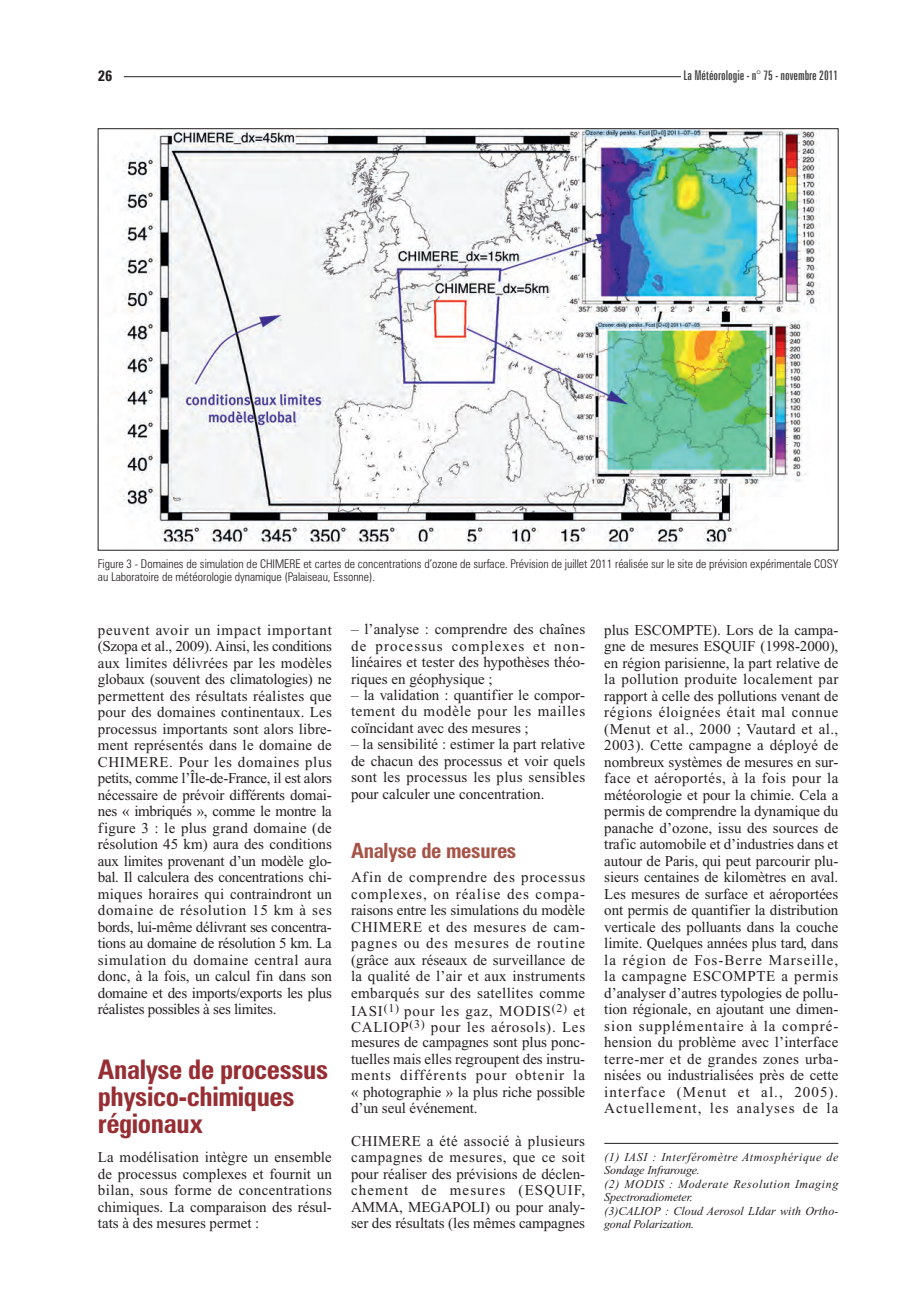
<style>
.page{position:relative;width:915px;height:1306px;background:#fff}
.page>*{position:absolute;margin:0;border:0;box-sizing:border-box;transform-origin:0 0}
.t1{font:700 condensed 27px/27px "Zurich BT";letter-spacing:-.015em;color:#962e33}
.t2{font:700 condensed 21px "Zurich BT";letter-spacing:-.015em;color:#a65448}
.t3{font:15px/16.5px "Times New Roman";color:#231f20;text-align:justify}
.t4{font:15px/16.5px "Times New Roman";letter-spacing:.05em;color:#231f20}
.t5{font:700 condensed 15px "Zurich BT";color:#231f20}
.t6{font:extra-condensed 13.5px "Zurich BT";color:#3e3e3f}
.t7{font:300 condensed 12px/13.5px "Zurich BT";color:#231f20}
.t8{font:italic 12px/13.5px "Times New Roman";letter-spacing:.005em;color:#231f20}
</style>
<div class="page">
<hr style="left:124px;top:76px;width:556px;height:1px;background:#231f20">
<img style="left:122px;top:130px;width:698px;height:418px">
<hr style="left:604px;top:1143px;width:234px;height:1px;background:#231f20">
<p class="t5" style="left:98px;top:70px;width:16px">26</p>
<p class="t6" style="left:683px;top:70px;width:156px">La Météorologie - n° 75 - novembre 2011</p>
<p class="t7" style="left:98px;top:558px;width:741px">Figure 3 - Domaines de simulation de CHIMERE et cartes de concentrations d’ozone de surface. Prévision de juillet 2011 réalisée sur le site de prévision expérimentale COSY au Laboratoire de météorologie dynamique (Palaiseau, Essonne).</p>
<p class="t3" style="left:98px;top:623px;width:235px">peuvent avoir un impact important (Szopa et al., 2009). Ainsi, les conditions aux limites délivrées par les modèles globaux (souvent des climatologies) ne permettent des résultats réalistes que pour des domaines continentaux. Les processus importants sont alors libre&shy;ment représentés dans le domaine de CHIMERE. Pour les domaines plus petits, comme l’Île-de-France, il est alors nécessaire de prévoir différents domai&shy;nes « imbriqués », comme le montre la figure 3 : le plus grand domaine (de résolution 45 km) aura des conditions aux limites provenant d’un modèle glo&shy;bal. Il calculera des concentrations chi&shy;miques horaires qui contraindront un domaine de résolution 15 km à ses bords, lui-même délivrant ses concentra&shy;tions au domaine de résolution 5 km. La simulation du domaine central aura donc, à la fois, un calcul fin dans son domaine et des imports/exports les plus réalistes possibles à ses limites.</p>
<h1 class="t1" style="left:98px;top:1058px;width:232px">Analyse de processus physico-chimiques régionaux</h1>
<p class="t3" style="left:98px;top:1150px;width:235px">La modélisation intègre un ensemble de processus complexes et fournit un bilan, sous forme de concentrations chimiques. La comparaison des résul&shy;tats à des mesures permet :</p>
<p class="t3" style="left:351px;top:622px;width:235px">– l’analyse : comprendre des chaînes de processus complexes et non&shy;linéaires et tester des hypothèses théo&shy;riques en géophysique ;</p>
<p class="t3" style="left:351px;top:688px;width:235px">– la validation : quantifier le compor&shy;tement du modèle pour les mailles coïncidant avec des mesures ;</p>
<p class="t3" style="left:351px;top:737px;width:235px">– la sensibilité : estimer la part relative de chacun des processus et voir quels sont les processus les plus sensibles pour calculer une concentration.</p>
<h2 class="t2" style="left:351px;top:842px;width:167px">Analyse de mesures</h2>
<p class="t3" style="left:351px;top:870px;width:235px">Afin de comprendre des processus complexes, on réalise des compa&shy;raisons entre les simulations du modèle CHIMERE et des mesures de cam&shy;pagnes ou des mesures de routine (grâce aux réseaux de surveillance de la qualité de l’air et aux instruments embarqués sur des satellites comme</p>
<p class="t4" style="left:351px;top:1004px;width:235px">IASI<sup>(1)</sup> pour les gaz, MODIS<sup>(2)</sup> et<br>CALIOP<sup>(3)</sup> pour les aérosols). Les</p>
<p class="t3" style="left:351px;top:1035px;width:235px">mesures de campagnes sont plus ponc&shy;tuelles mais elles regroupent des instru&shy;ments différents pour obtenir la « photographie » la plus riche possible d’un seul événement.</p>
<p class="t3" style="left:351px;top:1134px;width:235px">CHIMERE a été associé à plusieurs campagnes de mesures, que ce soit pour réaliser des prévisions de déclen&shy;chement de mesures (ESQUIF, AMMA, MEGAPOLI) ou pour analy&shy;ser des résultats (les mêmes campagnes</p>
<p class="t3" style="left:604px;top:623px;width:235px">plus ESCOMPTE). Lors de la campa&shy;gne de mesures ESQUIF (1998-2000), en région parisienne, la part relative de la pollution produite localement par rapport à celle des pollutions venant de régions éloignées était mal connue (Menut et al., 2000 ; Vautard et al., 2003). Cette campagne a déployé de nombreux systèmes de mesures en sur&shy;face et aéroportés, à la fois pour la météorologie et pour la chimie. Cela a permis de comprendre la dynamique du panache d’ozone, issu des sources de trafic automobile et d’industries dans et autour de Paris, qui peut parcourir plu&shy;sieurs centaines de kilomètres en aval.<br>Les mesures de surface et aéroportées ont permis de quantifier la distribution verticale des polluants dans la couche limite. Quelques années plus tard, dans la région de Fos-Berre Marseille, la campagne ESCOMPTE a permis d’analyser d’autres typologies de pollu&shy;tion régionale, en ajoutant une dimen&shy;sion supplémentaire à la compré&shy;hension du problème avec l’interface terre-mer et de grandes zones urba&shy;nisées ou industrialisées près de cette interface (Menut et al., 2005).<br>Actuellement, les analyses de la</p>
<p class="t8" style="left:604px;top:1150px;width:235px">(1) IASI : Interféromètre Atmosphérique de<br>Sondage Infrarouge.<br>(2) MODIS : Moderate Resolution Imaging<br>Spectroradiometer.<br>(3)CALIOP : Cloud Aerosol LIdar with Ortho&shy;gonal Polarization.</p>
</div>
